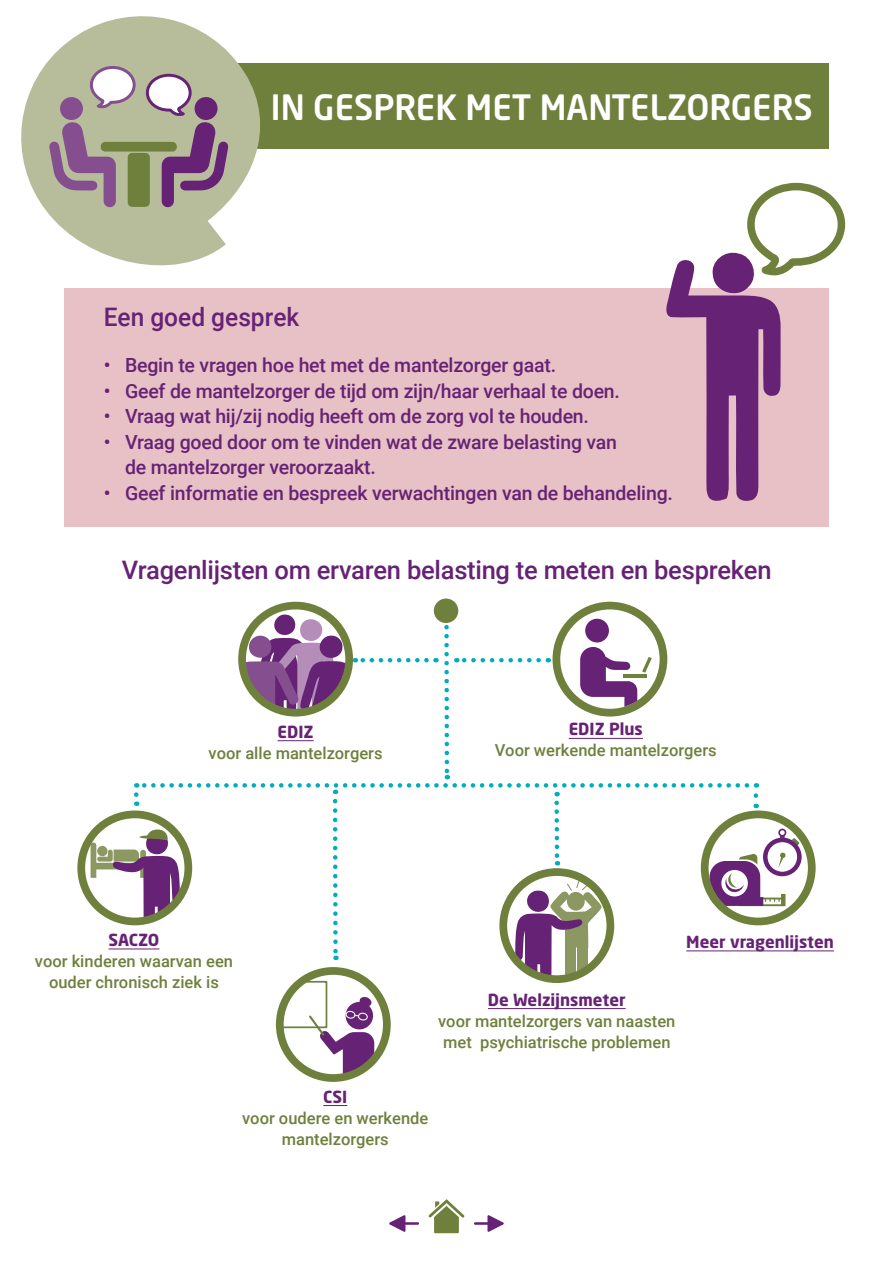
<style>
.page{position:relative;width:893px;height:1263px;background:#fff}
.page>*{position:absolute;margin:0;border:0;box-sizing:border-box;transform-origin:0 0}
._1__Titel{font:500 34.5px "Neo Sans W1 G";color:#fff}
._3_1_Txt_groter{font:500 25.5px "Roboto";letter-spacing:-.01em;color:#662274}
._3__Txt{font:500 25.5px "Roboto";color:#662274;scale:.96 1}
._3_1_Txt_groter-2{font:500 19.5px/25.5px "Roboto";letter-spacing:-.01em;color:#662274}
._3__Txt-2{font:500 16.5px/21px "Roboto";color:#6f803d;text-align:center}
._3__Txt-3{font:700 16.5px "Neo Sans W1 G";color:#662274}
</style>
<div class="page">
<div style="left:79px;top:64px;width:750px;height:85px;background:#6f803d"></div>
<svg style="left:21px;top:16px;width:258px;height:250px;fill:#b7bd9b"></svg>
<svg style="left:389px;top:1215px;width:29px;height:17px"></svg>
<svg style="left:475px;top:1215px;width:29px;height:17px"></svg>
<svg style="left:428px;top:1199px;width:37px;height:34px"></svg>
<div style="left:60px;top:97px;width:23px;height:23px;background:#854e8f;border-radius:50%"></div>
<svg style="left:48px;top:117px;width:68px;height:92px"></svg>
<div style="left:101px;top:142px;width:76px;height:10px;background:#6f803d;border-radius:4px"></div>
<div style="left:128px;top:153px;width:22px;height:54px;background:#6f803d;border-radius:4px"></div>
<svg style="left:144px;top:72px;width:85px;height:137px"></svg>
<svg style="left:88px;top:64px;width:49px;height:46px"></svg>
<div style="left:64px;top:288px;width:765px;height:238px;background:#e7c1c6"></div>
<svg style="left:666px;top:182px;width:180px;height:319px"></svg>
<div style="left:276px;top:967px;width:115px;height:115px;border:8px solid #6f803d;border-radius:50%"></div>
<div style="left:77px;top:810px;width:115px;height:115px;border:8px solid #6f803d;border-radius:50%"></div>
<svg style="left:323px;top:1105px;width:24px;height:1px"></svg>
<hr style="left:686px;top:950px;width:148px;height:1px;background:#662274">
<div style="left:434px;top:598px;width:24px;height:25px;background:#6f803d;border-radius:50%"></div>
<svg style="left:792px;top:838px;width:7px;height:7px"></svg>
<svg style="left:765px;top:840px;width:34px;height:34px"></svg>
<div style="left:763px;top:838px;width:39px;height:38px;border:5px solid #662274;border-radius:50%"></div>
<svg style="left:91px;top:607px;width:695px;height:467px"></svg>
<div style="left:701px;top:810px;width:115px;height:115px;border:8px solid #6f803d;border-radius:50%"></div>
<p class="_1__Titel" style="left:271px;top:85px;width:543px">IN GESPREK MET MANTELZORGERS</p>
<p class="_3__Txt" style="left:104px;top:299px;width:205px">Een goed gesprek</p>
<p class="_3_1_Txt_groter-2" style="left:104px;top:352px;width:454px">• Begin te vragen hoe het met de mantelzorger gaat.</p>
<p class="_3_1_Txt_groter-2" style="left:104px;top:377px;width:518px">• Geef de mantelzorger de tijd om zijn/haar verhaal te doen.</p>
<p class="_3_1_Txt_groter-2" style="left:104px;top:403px;width:487px">• Vraag wat hij/zij nodig heeft om de zorg vol te houden.</p>
<p class="_3_1_Txt_groter-2" style="left:125px;top:428px;width:493px;text-indent:-21px">• Vraag goed door om te vinden wat de zware belasting van de mantelzorger veroorzaakt.</p>
<p class="_3_1_Txt_groter-2" style="left:104px;top:479px;width:571px">• Geef informatie en bespreek verwachtingen van de behandeling.</p>
<p class="_3_1_Txt_groter" style="left:122px;top:552px;width:651px">Vragenlijsten om ervaren belasting te meten en bespreken</p>
<p class="_3__Txt-3" style="left:278px;top:721px;width:38px">EDIZ</p>
<p class="_3__Txt-2" style="left:209px;top:742px;width:175px">voor alle mantelzorgers</p>
<p class="_3__Txt-3" style="left:569px;top:719px;width:76px">EDIZ Plus</p>
<p class="_3__Txt-2" style="left:495px;top:739px;width:223px">Voor werkende mantelzorgers</p>
<p class="_3__Txt-3" style="left:109px;top:929px;width:52px">SACZO</p>
<p class="_3__Txt-2" style="left:35px;top:950px;width:200px">voor kinderen waarvan een ouder chronisch ziek is</p>
<p class="_3__Txt-3" style="left:686px;top:931px;width:149px">Meer vragenlijsten</p>
<p class="_3__Txt-3" style="left:488px;top:989px;width:139px">De Welzijnsmeter</p>
<p class="_3__Txt-2" style="left:438px;top:1009px;width:239px;text-align:left">voor mantelzorgers van naasten met psychiatrische problemen</p>
<p class="_3__Txt-3" style="left:323px;top:1086px;width:26px">CSI</p>
<p class="_3__Txt-2" style="left:242px;top:1106px;width:188px">voor oudere en werkende mantelzorgers</p>
</div>
